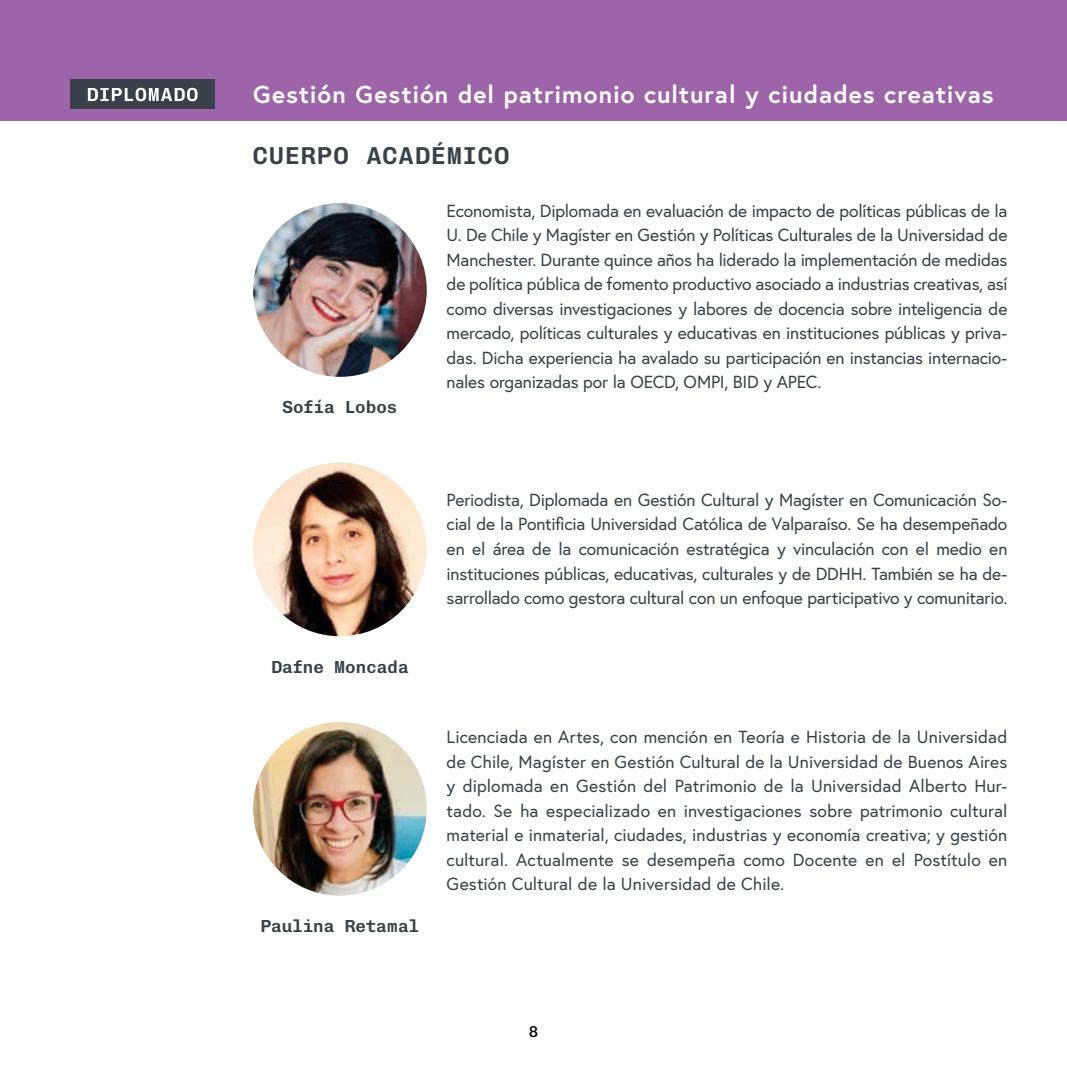
<style>
.page{position:relative;width:1067px;height:1067px;background:#fff}
.page>*{position:absolute;margin:0;border:0;box-sizing:border-box;transform-origin:0 0}
.t1{font:700 24.5px "Europa";letter-spacing:.04em;color:#fff}
.t2{font:600 24.5px "Chivo Mono";letter-spacing:.055em;color:#394049}
.t3{font:17.5px/24.5px "Europa";letter-spacing:-.01em;color:#394049;text-align:justify}
.t4{font:600 17.5px "Chivo Mono";letter-spacing:.005em;color:#394049}
.t5{font:500 15.75px "Chivo Mono";color:#000}
</style>
<div class="page">
<div style="left:0;top:0;width:1067px;height:121px;background:#9e64a9"></div>
<div style="left:70px;top:79px;width:145px;height:30px;background:#394049"></div>
<svg style="left:88px;top:88px;width:109px;height:13px"></svg>
<img style="left:253px;top:203px;width:174px;height:174px;border-radius:87px">
<img style="left:253px;top:462px;width:174px;height:174px;border-radius:87px">
<img style="left:253px;top:722px;width:174px;height:173px;border-radius:87px">
<h1 class="t1" style="left:253px;top:77px;width:742px">Gestión Gestión del patrimonio cultural y ciudades creativas</h1>
<h1 class="t2" style="left:253px;top:137px;width:257px">CUERPO ACADÉMICO</h1>
<p class="t3" style="left:446px;top:198px;width:562px">Economista, Diplomada en evaluación de impacto de políticas públicas de la U. De Chile y Magíster en Gestión y Políticas Culturales de la Universidad de Manchester. Durante quince años ha liderado la implementación de medidas de política pública de fomento productivo asociado a industrias creativas, así como diversas investigaciones y labores de docencia sobre inteligencia de mercado, políticas culturales y educativas en instituciones públicas y priva&shy;das. Dicha experiencia ha avalado su participación en instancias internacio&shy;nales organizadas por la OECD, OMPI, BID y APEC.</p>
<p class="t4" style="left:282px;top:394px;width:116px">Sofía Lobos</p>
<p class="t4" style="left:271px;top:653px;width:139px">Dafne Moncada</p>
<p class="t4" style="left:261px;top:912px;width:160px">Paulina Retamal</p>
<p class="t3" style="left:446px;top:487px;width:562px">Periodista, Diplomada en Gestión Cultural y Magíster en Comunicación So&shy;cial de la Pontificia Universidad Católica de Valparaíso. Se ha desempeñado en el área de la comunicación estratégica y vinculación con el medio en instituciones públicas, educativas, culturales y de DDHH. También se ha de&shy;sarrollado como gestora cultural con un enfoque participativo y comunitario.</p>
<p class="t3" style="left:446px;top:724px;width:562px">Licenciada en Artes, con mención en Teoría e Historia de la Universidad de Chile, Magíster en Gestión Cultural de la Universidad de Buenos Aires y diplomada en Gestión del Patrimonio de la Universidad Alberto Hur&shy;tado. Se ha especializado en investigaciones sobre patrimonio cultural material e inmaterial, ciudades, industrias y economía creativa; y gestión cultural. Actualmente se desempeña como Docente en el Postítulo en Gestión Cultural de la Universidad de Chile.</p>
<p class="t5" style="left:529px;top:1019px;width:11px">8</p>
</div>
